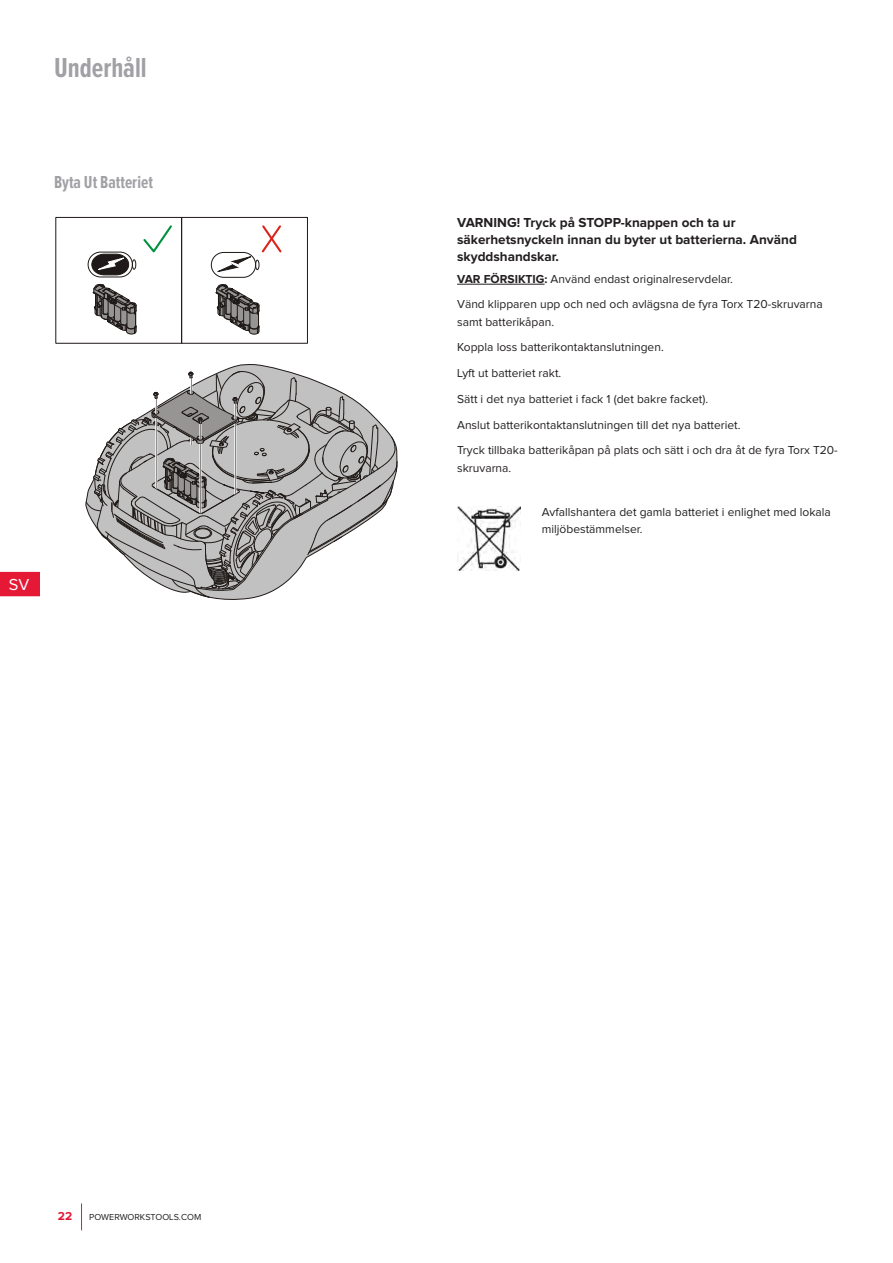
<style>
.page{position:relative;width:893px;height:1263px;background:#fff}
.page>*{position:absolute;margin:0;border:0;box-sizing:border-box;transform-origin:0 0}
.Rubrik_1_Greenworks{font:700 28.5px "Proxima Nova Ex Cn";color:#a1a1a5}
.Rubrik_2_Greenworks{font:700 18px "Proxima Nova Ex Cn";color:#a1a1a5}
.t1{font:16.5px "Proxima Nova";color:#fff}
.VARNING__Greenworks{font:700 13.5px/17.2px "Proxima Nova";color:#231f20}
.Brödtext{font:12px/17.2px "Proxima Nova";color:#231f20}
.t2{font:700 12px "Proxima Nova";color:#e51836}
.t3{font:9px "Proxima Nova";color:#231f20}
.s1{font-weight:700}
</style>
<div class="page">
<svg style="left:81px;top:1203px;width:1px;height:27px"></svg>
<svg style="left:0;top:571px;width:40px;height:26px"></svg>
<hr style="left:457px;top:284px;width:88px;height:1px;background:#231f20">
<img style="left:457px;top:506px;width:64px;height:64px">
<svg style="left:93px;top:284px;width:43px;height:50px"></svg>
<svg style="left:216px;top:284px;width:43px;height:50px"></svg>
<div style="left:88px;top:252px;width:45px;height:25px;border:1px solid #1f1a17;border-radius:12px"></div>
<div style="left:211px;top:252px;width:45px;height:26px;border:1px solid #1f1a17;border-radius:12px"></div>
<div style="left:255px;top:260px;width:4px;height:10px;border:1px solid #1f1a17;border-radius:50%"></div>
<div style="left:56px;top:217px;width:126px;height:126px;border:1px solid #1f1a17"></div>
<svg style="left:91px;top:225px;width:81px;height:50px"></svg>
<svg style="left:261px;top:225px;width:21px;height:28px"></svg>
<svg style="left:217px;top:256px;width:34px;height:16px"></svg>
<svg style="left:86px;top:364px;width:311px;height:233px"></svg>
<div style="left:195px;top:529px;width:16px;height:9px;border:1px solid #1f1a17;border-radius:50%"></div>
<div style="left:194px;top:528px;width:18px;height:10px;border:1px solid #1f1a17;border-radius:50%"></div>
<p class="Rubrik_1_Greenworks" style="left:54px;top:54px;width:94px">Underhåll</p>
<p class="Rubrik_2_Greenworks" style="left:54px;top:173px;width:100px">Byta Ut Batteriet</p>
<h3 class="t1" style="left:9px;top:577px;width:22px">SV</h3>
<p class="t2" style="left:58px;top:1211px;width:16px">22</p>
<p class="t3" style="left:89px;top:1213px;width:113px">POWERWORKSTOOLS.COM</p>
<p class="VARNING__Greenworks" style="left:457px;top:214px;width:341px">VARNING! Tryck på STOPP-knappen och ta ur säkerhetsnyckeln innan du byter ut batterierna. Använd skyddshandskar.</p>
<p class="Brödtext" style="left:457px;top:270px;width:277px"><span class="s1">VAR FÖRSIKTIG:</span> Använd endast originalreservdelar.</p>
<p class="Brödtext" style="left:457px;top:296px;width:367px">Vänd klipparen upp och ned och avlägsna de fyra Torx T20-skruvarna samt batterikåpan.</p>
<p class="Brödtext" style="left:457px;top:339px;width:208px">Koppla loss batterikontaktanslutningen.</p>
<p class="Brödtext" style="left:457px;top:365px;width:106px">Lyft ut batteriet rakt.</p>
<p class="Brödtext" style="left:457px;top:391px;width:252px">Sätt i det nya batteriet i fack 1 (det bakre facket).</p>
<p class="Brödtext" style="left:457px;top:416px;width:285px">Anslut batterikontaktanslutningen till det nya batteriet.</p>
<p class="Brödtext" style="left:457px;top:442px;width:382px">Tryck tillbaka batterikåpan på plats och sätt i och dra åt de fyra Torx T20- skruvarna.</p>
<p class="Brödtext" style="left:542px;top:503px;width:291px">Avfallshantera det gamla batteriet i enlighet med lokala miljöbestämmelser.</p>
</div>
